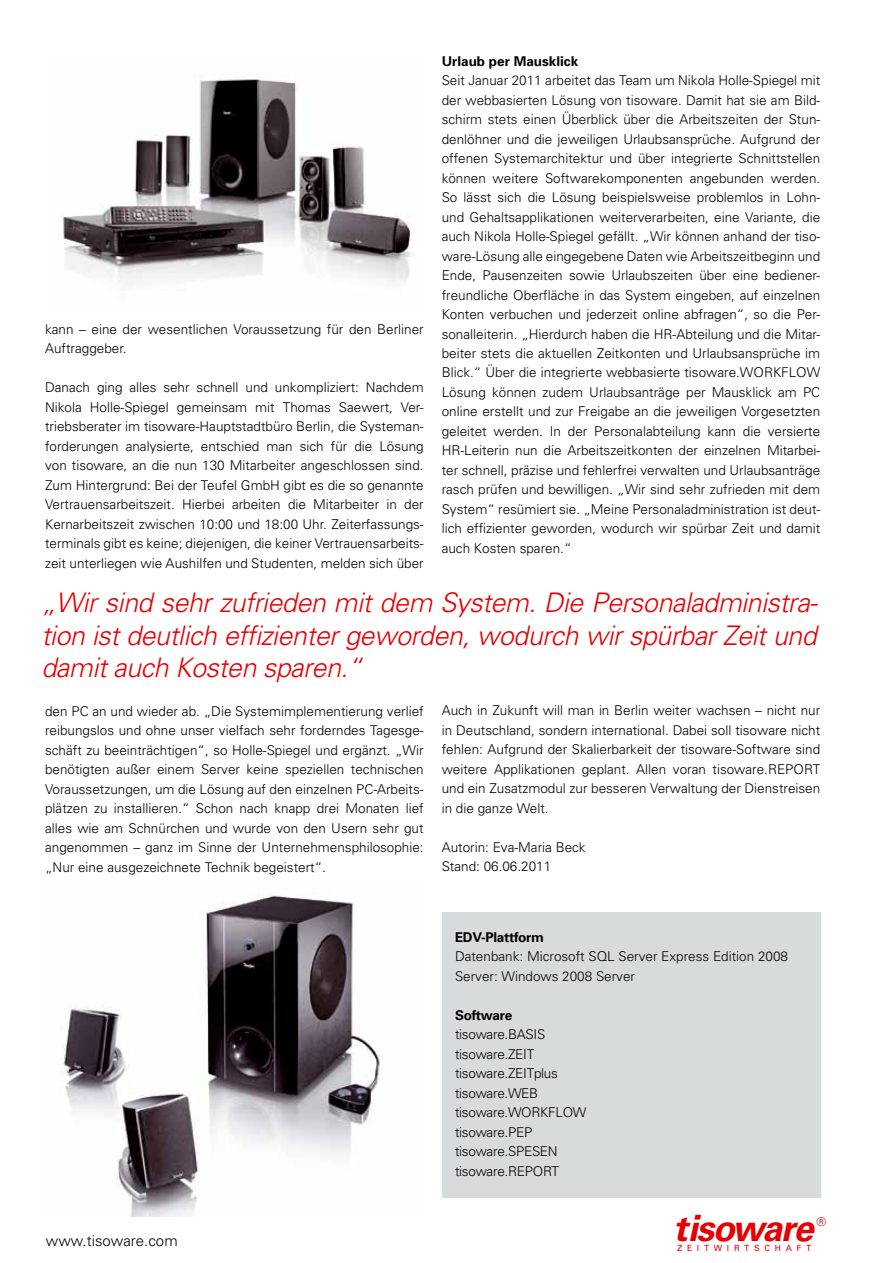
<style>
.page{position:relative;width:893px;height:1263px;background:#fff}
.page>*{position:absolute;margin:0;border:0;box-sizing:border-box;transform-origin:0 0}
.t1{font:italic 700 36.15px "Univers";letter-spacing:-.04em;color:#e60005}
.t2{font:italic 300 27px/32.4px "Univers";letter-spacing:-.02em;color:#e60005;text-align:justify}
.t3{font:300 15px "Univers";color:#000}
.t4{font:300 13.5px/19.5px "Univers";color:#000;text-align:justify}
.t5{font:300 13.5px/19.5px "Univers";letter-spacing:-.02em;color:#000}
.t6{font:700 13.5px "Univers";letter-spacing:-.02em;color:#000}
.t7{font:700 13.5px "Univers";color:#000}
.t8{font:12px "Univers";color:#e60005}
.t9{font:8.55px "Univers";letter-spacing:.55em;color:#e60005}
</style>
<div class="page">
<div style="left:442px;top:912px;width:378px;height:285px;background:#d8dbdc"></div>
<img style="left:63px;top:74px;width:349px;height:208px">
<img style="left:60px;top:894px;width:321px;height:322px">
<p class="t4" style="left:45px;top:319px;width:380px">kann – eine der wesentlichen Voraussetzung für den Berliner<br>Auftraggeber.</p>
<p class="t4" style="left:45px;top:377px;width:380px">Danach ging alles sehr schnell und unkompliziert: Nachdem Nikola Holle-Spiegel gemeinsam mit Thomas Saewert, Ver&shy;triebsberater im tisoware-Hauptstadtbüro Berlin, die Systeman&shy;forderungen analysierte, entschied man sich für die Lösung von tisoware, an die nun 130 Mitarbeiter angeschlossen sind.<br>Zum Hintergrund: Bei der Teufel GmbH gibt es die so genannte Vertrauensarbeitszeit. Hierbei arbeiten die Mitarbeiter in der Kernarbeitszeit zwischen 10:00 und 18:00 Uhr. Zeiterfassungs&shy;terminals gibt es keine; diejenigen, die keiner Vertrauensarbeits&shy;zeit unterliegen wie Aushilfen und Studenten, melden sich über</p>
<p class="t7" style="left:442px;top:52px;width:138px">Urlaub per Mausklick</p>
<p class="t4" style="left:442px;top:70px;width:380px">Seit Januar 2011 arbeitet das Team um Nikola Holle-Spiegel mit der webbasierten Lösung von tisoware. Damit hat sie am Bild&shy;schirm stets einen Überblick über die Arbeitszeiten der Stun&shy;denlöhner und die jeweiligen Urlaubsansprüche. Aufgrund der offenen Systemarchitektur und über integrierte Schnittstellen können weitere Softwarekomponenten angebunden werden.<br>So lässt sich die Lösung beispielsweise problemlos in Lohn&shy;und Gehaltsapplikationen weiterverarbeiten, eine Variante, die auch Nikola Holle-Spiegel gefällt. „Wir können anhand der tiso&shy;ware-Lösung alle eingegebene Daten wie Arbeitszeitbeginn und Ende, Pausenzeiten sowie Urlaubszeiten über eine bediener&shy;freundliche Oberfläche in das System eingeben, auf einzelnen Konten verbuchen und jederzeit online abfragen“, so die Per&shy;sonalleiterin. „Hierdurch haben die HR-Abteilung und die Mitar&shy;beiter stets die aktuellen Zeitkonten und Urlaubsansprüche im Blick.“ Über die integrierte webbasierte tisoware.WORKFLOW Lösung können zudem Urlaubsanträge per Mausklick am PC online erstellt und zur Freigabe an die jeweiligen Vorgesetzten geleitet werden. In der Personalabteilung kann die versierte HR-Leiterin nun die Arbeitszeitkonten der einzelnen Mitarbei&shy;ter schnell, präzise und fehlerfrei verwalten und Urlaubsanträge rasch prüfen und bewilligen. „Wir sind sehr zufrieden mit dem System“ resümiert sie. „Meine Personaladministration ist deut&shy;lich effizienter geworden, wodurch wir spürbar Zeit und damit auch Kosten sparen.“</p>
<h2 class="t2" style="left:41px;top:586px;width:778px">„Wir sind sehr zufrieden mit dem System. Die Personaladministra&shy;tion ist deutlich effizienter geworden, wodurch wir spürbar Zeit und damit auch Kosten sparen.“</h2>
<p class="t4" style="left:45px;top:701px;width:380px">den PC an und wieder ab. „Die Systemimplementierung verlief reibungslos und ohne unser vielfach sehr forderndes Tagesge&shy;schäft zu beeinträchtigen“, so Holle-Spiegel und ergänzt. „Wir benötigten außer einem Server keine speziellen technischen Voraussetzungen, um die Lösung auf den einzelnen PC-Arbeits&shy;plätzen zu installieren.“ Schon nach knapp drei Monaten lief alles wie am Schnürchen und wurde von den Usern sehr gut angenommen – ganz im Sinne der Unternehmensphilosophie: „Nur eine ausgezeichnete Technik begeistert“.</p>
<p class="t4" style="left:442px;top:700px;width:380px">Auch in Zukunft will man in Berlin weiter wachsen – nicht nur in Deutschland, sondern international. Dabei soll tisoware nicht fehlen: Aufgrund der Skalierbarkeit der tisoware-Software sind weitere Applikationen geplant. Allen voran tisoware.REPORT und ein Zusatzmodul zur besseren Verwaltung der Dienstreisen in die ganze Welt.</p>
<p class="t4" style="left:442px;top:837px;width:146px">Autorin: Eva-Maria Beck<br>Stand: 06.06.2011</p>
<p class="t3" style="left:46px;top:1231px;width:133px">www.tisoware.com</p>
<p class="t6" style="left:455px;top:928px;width:91px">EDV-Plattform</p>
<p class="t4" style="left:455px;top:946px;width:335px">Datenbank: Microsoft SQL Server Express Edition 2008<br>Server: Windows 2008 Server</p>
<p class="t6" style="left:455px;top:1006px;width:59px">Software</p>
<p class="t5" style="left:455px;top:1024px;width:133px">tisoware.BASIS tisoware.ZEIT tisoware.ZEITplus tisoware.WEB tisoware.WORKFLOW tisoware.PEP tisoware.SPESEN tisoware.REPORT</p>
<h1 class="t1" style="left:674px;top:1207px;width:141px">tisoware</h1>
<p class="t8" style="left:816px;top:1214px;width:11px">®</p>
<p class="t9" style="left:677px;top:1243px;width:136px">ZEITWIRTSCHAFT</p>
</div>
